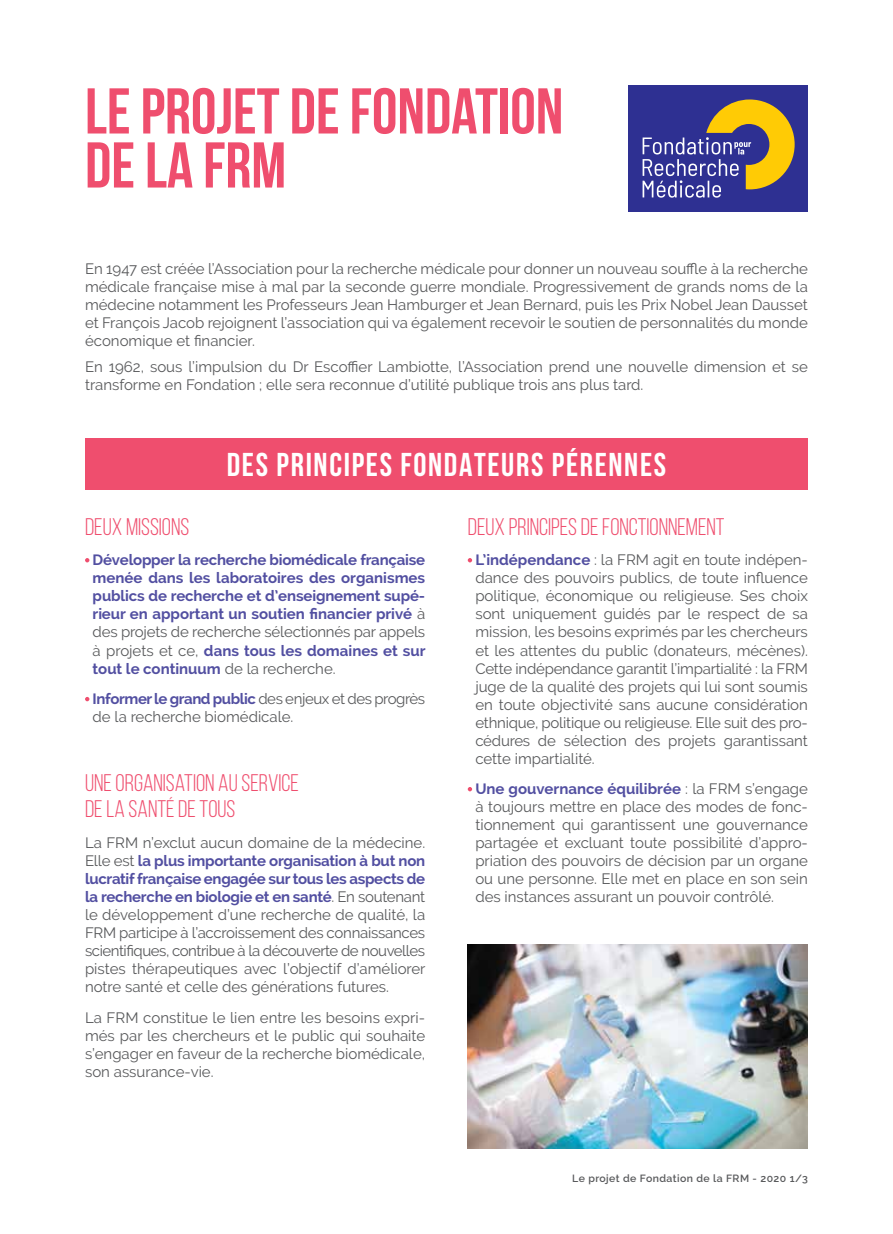
<style>
.page{position:relative;width:893px;height:1234px;background:#fff}
.page>*{position:absolute;margin:0;border:0;box-sizing:border-box;transform-origin:0 0}
.t1{font:700 64.5px/54px "Bebas Neue";color:#ef4e6e}
.t2{font:700 33px "Bebas Neue";letter-spacing:.05em;color:#fff}
.t3{font:24px/25.5px "Bebas Neue";color:#ef4e6e}
.t4{font:15px/18px "Raleway";color:#58595b;text-align:justify}
.t5{font:700 15px/18px "Raleway";color:#524fa1;text-align:justify}
.t6{font:600 10.5px "Raleway";letter-spacing:.04em;color:#58595b}
.s1{font-weight:400;color:#58595b}
.s2{font-weight:700;color:#524fa1}
</style>
<div class="page">
<svg style="left:85px;top:558px;width:4px;height:4px"></svg>
<svg style="left:85px;top:697px;width:4px;height:4px"></svg>
<svg style="left:468px;top:558px;width:4px;height:4px"></svg>
<svg style="left:468px;top:787px;width:4px;height:4px"></svg>
<div style="left:85px;top:438px;width:723px;height:51px;background:#ef4e6e"></div>
<img style="left:468px;top:944px;width:340px;height:204px">
<div style="left:628px;top:85px;width:180px;height:126px;background:#2e3092"></div>
<svg style="left:643px;top:99px;width:152px;height:99px"></svg>
<h1 class="t1" style="left:85px;top:83px;width:480px">LE PROJET DE FONDATION<br>DE LA FRM</h1>
<p class="t4" style="left:85px;top:259px;width:724px">En 1947 est créée l’Association pour la recherche médicale pour donner un nouveau souffle à la recherche médicale française mise à mal par la seconde guerre mondiale. Progressivement de grands noms de la médecine notamment les Professeurs Jean Hamburger et Jean Bernard, puis les Prix Nobel Jean Dausset et François Jacob rejoignent l’association qui va également recevoir le soutien de personnalités du monde économique et financier.</p>
<p class="t4" style="left:85px;top:358px;width:724px">En 1962, sous l’impulsion du Dr Escoffier Lambiotte, l’Association prend une nouvelle dimension et se transforme en Fondation ; elle sera reconnue d’utilité publique trois ans plus tard.</p>
<h2 class="t2" style="left:227px;top:446px;width:441px">DES PRINCIPES FONDATEURS PÉRENNES</h2>
<h3 class="t3" style="left:85px;top:513px;width:106px">DEUX MISSIONS</h3>
<p class="t5" style="left:93px;top:551px;width:334px">Développer la recherche biomédicale française menée dans les laboratoires des organismes publics de recherche et d’enseignement supé&shy;rieur en apportant un soutien financier privé <span class="s1">à des projets de recherche sélectionnés par appels à projets et ce,</span> dans tous les domaines et sur tout le continuum <span class="s1">de la recherche.</span></p>
<p class="t4" style="left:93px;top:689px;width:334px"><span class="s2">Informer le grand public</span> des enjeux et des progrès de la recherche biomédicale.</p>
<h3 class="t3" style="left:85px;top:770px;width:215px">UNE ORGANISATION AU SERVICE<br>DE LA SANTÉ DE TOUS</h3>
<p class="t4" style="left:85px;top:833px;width:342px">La FRM n’exclut aucun domaine de la médecine.<br>Elle est <span class="s2">la plus importante organisation à but non lucratif française engagée sur tous les aspects de la recherche en biologie et en santé</span>. En soutenant le développement d’une recherche de qualité, la FRM participe à l’accroissement des connaissances scientifiques, contribue à la découverte de nouvelles pistes thérapeutiques avec l’objectif d’améliorer notre santé et celle des générations futures.</p>
<p class="t4" style="left:85px;top:1007px;width:342px">La FRM constitue le lien entre les besoins expri&shy;més par les chercheurs et le public qui souhaite s’engager en faveur de la recherche biomédicale, son assurance-vie.</p>
<h3 class="t3" style="left:468px;top:513px;width:258px">DEUX PRINCIPES DE FONCTIONNEMENT</h3>
<p class="t4" style="left:475px;top:551px;width:334px"><span class="s2">L’indépendance</span> : la FRM agit en toute indépen&shy;dance des pouvoirs publics, de toute influence politique, économique ou religieuse. Ses choix sont uniquement guidés par le respect de sa mission, les besoins exprimés par les chercheurs et les attentes du public (donateurs, mécènes).<br>Cette indépendance garantit l’impartialité : la FRM juge de la qualité des projets qui lui sont soumis en toute objectivité sans aucune considération ethnique, politique ou religieuse. Elle suit des pro&shy;cédures de sélection des projets garantissant cette impartialité.</p>
<p class="t4" style="left:475px;top:779px;width:334px"><span class="s2">Une gouvernance équilibrée</span> : la FRM s’engage à toujours mettre en place des modes de fonc&shy;tionnement qui garantissent une gouvernance partagée et excluant toute possibilité d’appro&shy;priation des pouvoirs de décision par un organe ou une personne. Elle met en place en son sein des instances assurant un pouvoir contrôlé.</p>
<p class="t6" style="left:572px;top:1171px;width:237px">Le projet de Fondation de la FRM - 2020 1/3</p>
</div>
